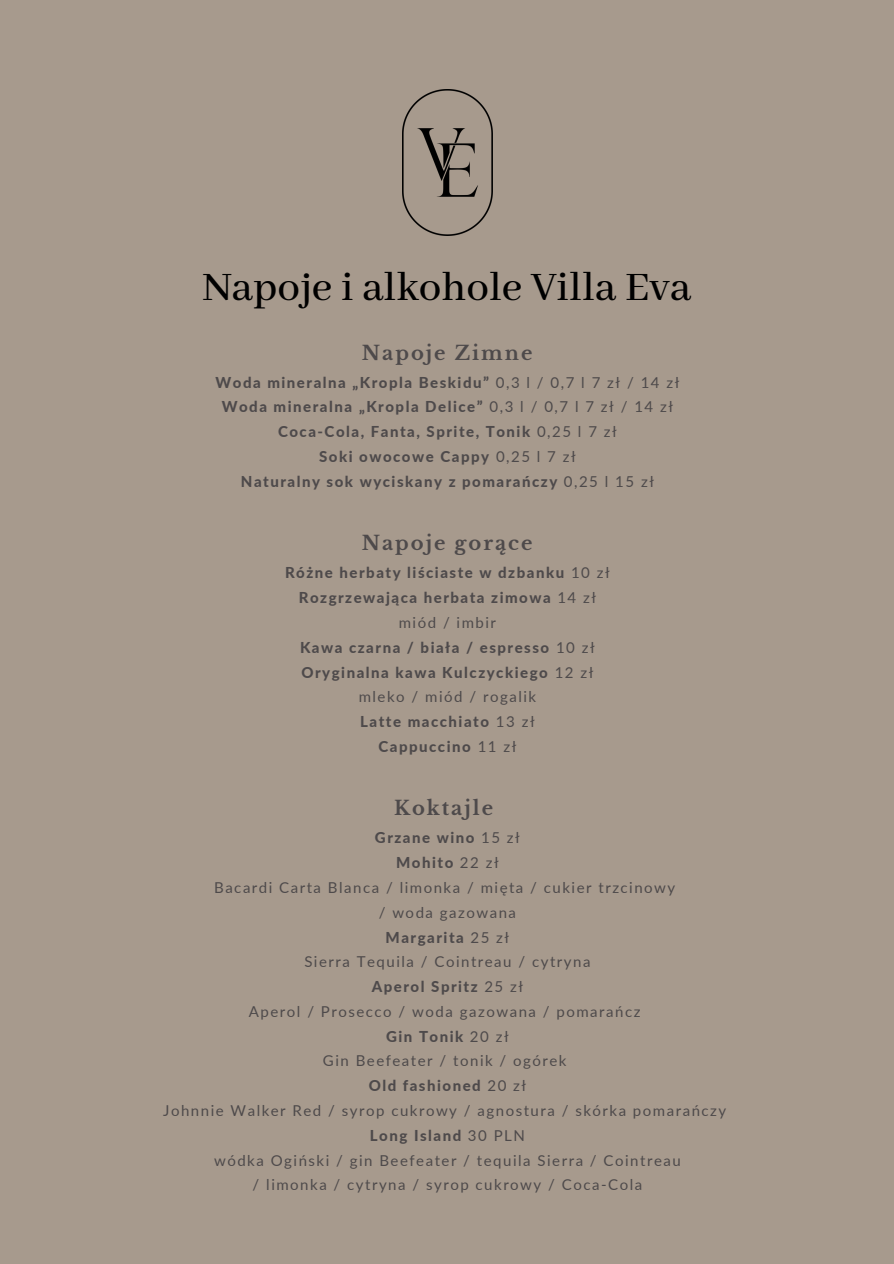
<style>
.page{position:relative;width:894px;height:1264px;background:#fff}
.page>*{position:absolute;margin:0;border:0;box-sizing:border-box;transform-origin:0 0}
.t1{font:500 45px "Abhaya Libre";color:#000}
.t2{font:700 19.5px "Libre Baskerville";letter-spacing:.1em;color:#4e4a4b}
.t3{font:800 15px "Lato";letter-spacing:.1em;color:#4e4a4b}
.t4{font:15px "Lato";letter-spacing:.1em;color:#4e4a4b}
.s1{font-weight:400}
</style>
<div class="page">
<div style="left:0;top:0;width:893px;height:1263px;background:#a79a8d"></div>
<img style="left:402px;top:89px;width:90px;height:147px">
<p class="t1" style="left:202px;top:262px;width:490px">Napoje i alkohole Villa Eva</p>
<p class="t2" style="left:362px;top:340px;width:172px">Napoje Zimne</p>
<p class="t3" style="left:215px;top:373px;width:465px">Woda mineralna „Kropla Beskidu” <span class="s1">0,3 l / 0,7 l 7 zł / 14 zł</span></p>
<p class="t3" style="left:222px;top:397px;width:452px">Woda mineralna „Kropla Delice” <span class="s1">0,3 l / 0,7 l 7 zł / 14 zł</span></p>
<p class="t3" style="left:278px;top:422px;width:340px">Coca-Cola, Fanta, Sprite, Tonik <span class="s1">0,25 l 7 zł</span></p>
<p class="t3" style="left:319px;top:447px;width:258px">Soki owocowe Cappy <span class="s1">0,25 l 7 zł</span></p>
<p class="t3" style="left:241px;top:472px;width:414px">Naturalny sok wyciskany z pomarańczy <span class="s1">0,25 l 15 zł</span></p>
<p class="t2" style="left:362px;top:531px;width:172px">Napoje gorące</p>
<p class="t3" style="left:285px;top:563px;width:326px">Różne herbaty liściaste w dzbanku <span class="s1">10 zł</span></p>
<p class="t3" style="left:299px;top:588px;width:299px">Rozgrzewająca herbata zimowa <span class="s1">14 zł</span></p>
<p class="t4" style="left:398px;top:613px;width:99px">miód / imbir</p>
<p class="t3" style="left:300px;top:638px;width:296px">Kawa czarna / biała / espresso <span class="s1">10 zł</span></p>
<p class="t3" style="left:301px;top:662px;width:293px">Oryginalna kawa Kulczyckiego <span class="s1">12 zł</span></p>
<p class="t4" style="left:358px;top:687px;width:179px">mleko / miód / rogalik</p>
<p class="t3" style="left:360px;top:712px;width:176px">Latte macchiato <span class="s1">13 zł</span></p>
<p class="t3" style="left:378px;top:737px;width:139px">Cappuccino <span class="s1">11 zł</span></p>
<p class="t2" style="left:394px;top:796px;width:100px">Koktajle</p>
<p class="t3" style="left:375px;top:828px;width:146px">Grzane wino <span class="s1">15 zł</span></p>
<p class="t3" style="left:396px;top:853px;width:104px">Mohito <span class="s1">22 zł</span></p>
<p class="t4" style="left:214px;top:878px;width:462px">Bacardi Carta Blanca / limonka / mięta / cukier trzcinowy</p>
<p class="t4" style="left:378px;top:903px;width:139px">/ woda gazowana</p>
<p class="t3" style="left:385px;top:927px;width:125px">Margarita <span class="s1">25 zł</span></p>
<p class="t4" style="left:304px;top:952px;width:287px">Sierra Tequila / Cointreau / cytryna</p>
<p class="t3" style="left:372px;top:977px;width:153px">Aperol Spritz <span class="s1">25 zł</span></p>
<p class="t4" style="left:249px;top:1002px;width:393px">Aperol / Prosecco / woda gazowana / pomarańcz</p>
<p class="t3" style="left:386px;top:1026px;width:124px">Gin Tonik <span class="s1">20 zł</span></p>
<p class="t4" style="left:323px;top:1051px;width:245px">Gin Beefeater / tonik / ogórek</p>
<p class="t3" style="left:368px;top:1076px;width:159px">Old fashioned <span class="s1">20 zł</span></p>
<p class="t4" style="left:163px;top:1101px;width:564px">Johnnie Walker Red / syrop cukrowy / agnostura / skórka pomarańczy</p>
<p class="t3" style="left:370px;top:1125px;width:156px">Long Island <span class="s1">30 PLN</span></p>
<p class="t4" style="left:214px;top:1150px;width:468px">wódka Ogiński / gin Beefeater / tequila Sierra / Cointreau</p>
<p class="t4" style="left:252px;top:1175px;width:391px">/ limonka / cytryna / syrop cukrowy / Coca-Cola</p>
</div>
